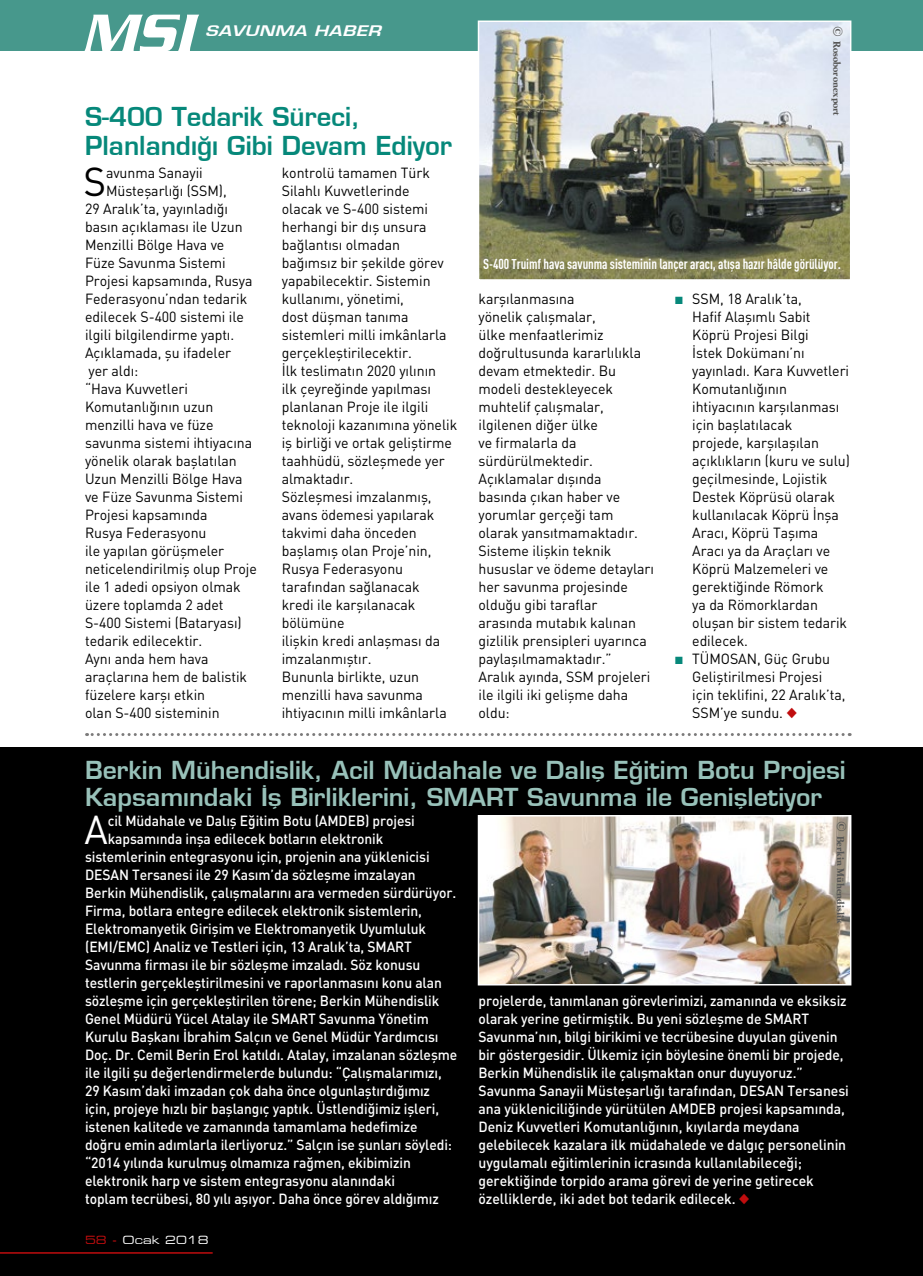
<style>
.page{position:relative;width:923px;height:1276px;background:#fff}
.page>*{position:absolute;margin:0;border:0;box-sizing:border-box;transform-origin:0 0}
.t1{font:italic 500 57.45px "Serpentine";color:#fff}
.t2{font:39.75px "DIN";color:#000}
.t3{font:39.75px "DIN";color:#fff;scale:.96 1}
.t4{font:25.5px/28.5px "Eurostile Demi";color:#06887a}
.t5{font:24.15px/27px "Eurostile Demi";color:#98c1b9}
.t6{font:14.55px/18px "DIN";letter-spacing:-.005em;color:#000}
.t7{font:500 14.55px/18px "DIN";letter-spacing:-.005em;color:#fff;scale:.95 1}
.t8{font:700 condensed 14.25px "DIN";letter-spacing:-.005em;color:#fff;scale:.95 1}
.t9{font:italic 14.25px "Eurostile Demi";letter-spacing:.02em;color:#fff;scale:1.3 1}
.t10{font:11.25px "Eurostile Extended Two";color:#fff}
.t11{font:700 10.5px "Goudy";color:#575756}
.s1{font-size:13.5px}
.s2{color:#06887a}
.s3{color:#c00d0e}
</style>
<div class="page">
<div style="left:0;top:0;width:923px;height:51px;background:#47988c"></div>
<div style="left:0;top:747px;width:923px;height:529px;background:#000"></div>
<hr style="left:922px;top:0;width:1px;height:1276px;background:#fff">
<img style="left:481px;top:24px;width:367px;height:254px">
<div style="left:478px;top:21px;width:373px;height:260px;border:2px solid #fff"></div>
<svg style="left:87px;top:733px;width:756px;height:3px"></svg>
<img style="left:481px;top:818px;width:367px;height:164px">
<div style="left:478px;top:815px;width:373px;height:170px;border:2px solid #fff"></div>
<hr style="left:0;top:1252px;width:213px;height:1px;background:#c00d0e">
<h1 class="t1" style="left:82px;top:-1px;width:113px">MSI</h1>
<p class="t9" style="left:205px;top:22px;width:137px">SAVUNMA HABER</p>
<h3 class="t4" style="left:85px;top:102px;width:368px">S-400 Tedarik Süreci,<br>Planlandığı Gibi Devam Ediyor</h3>
<h2 class="t2" style="left:83px;top:157px;width:24px">S</h2>
<p class="t6" style="left:106px;top:164px;width:98px">avunma Sanayii</p>
<p class="t6" style="left:106px;top:182px;width:122px">Müsteşarlığı (SSM),</p>
<p class="t6" style="left:85px;top:200px;width:144px">29 Aralık’ta, yayınladığı</p>
<p class="t6" style="left:85px;top:218px;width:159px">basın açıklaması ile Uzun</p>
<p class="t6" style="left:85px;top:236px;width:141px">Menzilli Bölge Hava ve</p>
<p class="t6" style="left:85px;top:254px;width:142px">Füze Savunma Sistemi</p>
<p class="t6" style="left:85px;top:272px;width:169px">Projesi kapsamında, Rusya</p>
<p class="t6" style="left:85px;top:290px;width:164px">Federasyonu’ndan tedarik</p>
<p class="t6" style="left:85px;top:308px;width:160px">edilecek S-400 sistemi ile</p>
<p class="t6" style="left:85px;top:326px;width:151px">ilgili bilgilendirme yaptı.</p>
<p class="t6" style="left:85px;top:344px;width:147px">Açıklamada, şu ifadeler</p>
<p class="t6" style="left:88px;top:362px;width:51px">yer aldı:</p>
<p class="t6" style="left:85px;top:380px;width:104px">“Hava Kuvvetleri</p>
<p class="t6" style="left:85px;top:398px;width:130px">Komutanlığının uzun</p>
<p class="t6" style="left:85px;top:415px;width:130px">menzilli hava ve füze</p>
<p class="t6" style="left:85px;top:433px;width:169px">savunma sistemi ihtiyacına</p>
<p class="t6" style="left:85px;top:451px;width:153px">yönelik olarak başlatılan</p>
<p class="t6" style="left:85px;top:469px;width:159px">Uzun Menzilli Bölge Hava</p>
<p class="t6" style="left:85px;top:487px;width:159px">ve Füze Savunma Sistemi</p>
<p class="t6" style="left:85px;top:505px;width:124px">Projesi kapsamında</p>
<p class="t6" style="left:85px;top:523px;width:123px">Rusya Federasyonu</p>
<p class="t6" style="left:85px;top:541px;width:141px">ile yapılan görüşmeler</p>
<p class="t6" style="left:85px;top:559px;width:173px">neticelendirilmiş olup Proje</p>
<p class="t6" style="left:85px;top:577px;width:157px">ile 1 adedi opsiyon olmak</p>
<p class="t6" style="left:85px;top:595px;width:140px">üzere toplamda 2 adet</p>
<p class="t6" style="left:85px;top:613px;width:158px">S-400 Sistemi (Bataryası)</p>
<p class="t6" style="left:85px;top:631px;width:119px">tedarik edilecektir.</p>
<p class="t6" style="left:85px;top:649px;width:125px">Aynı anda hem hava</p>
<p class="t6" style="left:85px;top:667px;width:164px">araçlarına hem de balistik</p>
<p class="t6" style="left:85px;top:685px;width:122px">füzelere karşı etkin</p>
<p class="t6" style="left:85px;top:703px;width:136px">olan S-400 sisteminin</p>
<p class="t6" style="left:282px;top:164px;width:177px">kontrolü tamamen Türk<br>Silahlı Kuvvetlerinde<br>olacak ve S-400 sistemi herhangi bir dış unsura bağlantısı olmadan bağımsız bir şekilde görev yapabilecektir. Sistemin kullanımı, yönetimi,<br>dost düşman tanıma sistemleri milli imkânlarla gerçekleştirilecektir.<br>İlk teslimatın 2020 yılının<br>ilk çeyreğinde yapılması planlanan Proje ile ilgili teknoloji kazanımına yönelik iş birliği ve ortak geliştirme taahhüdü, sözleşmede yer almaktadır.<br>Sözleşmesi imzalanmış, avans ödemesi yapılarak takvimi daha önceden başlamış olan Proje’nin,<br>Rusya Federasyonu tarafından sağlanacak<br>kredi ile karşılanacak bölümüne<br>ilişkin kredi anlaşması da imzalanmıştır.<br>Bununla birlikte, uzun menzilli hava savunma ihtiyacının milli imkânlarla</p>
<p class="t11" style="left:843px;top:26px;width:91px;rotate:90deg"><span class="s1">©</span> Rosoboronexport</p>
<p class="t8" style="left:483px;top:255px;width:378px">S-400 Truimf hava savunma sisteminin lançer aracı, atışa hazır hâlde görülüyor.</p>
<p class="t6" style="left:478px;top:290px;width:177px">karşılanmasına<br>yönelik çalışmalar,<br>ülke menfaatlerimiz doğrultusunda kararlılıkla devam etmektedir. Bu modeli destekleyecek muhtelif çalışmalar, ilgilenen diğer ülke<br>ve firmalarla da sürdürülmektedir.<br>Açıklamalar dışında<br>basında çıkan haber ve yorumlar gerçeği tam olarak yansıtmamaktadır.<br>Sisteme ilişkin teknik hususlar ve ödeme detayları her savunma projesinde olduğu gibi taraflar arasında mutabık kalınan gizlilik prensipleri uyarınca paylaşılmamaktadır.”<br>Aralık ayında, SSM projeleri ile ilgili iki gelişme daha oldu:</p>
<p class="t6" style="left:692px;top:290px;width:159px;text-indent:-17px"><span class="s2">■</span> SSM, 18 Aralık’ta,<br>Hafif Alaşımlı Sabit<br>Köprü Projesi Bilgi<br>İstek Dokümanı’nı yayınladı. Kara Kuvvetleri<br>Komutanlığının ihtiyacının karşılanması için başlatılacak<br>projede, karşılaşılan açıklıkların (kuru ve sulu) geçilmesinde, Lojistik<br>Destek Köprüsü olarak kullanılacak Köprü İnşa<br>Aracı, Köprü Taşıma<br>Aracı ya da Araçları ve<br>Köprü Malzemeleri ve gerektiğinde Römork<br>ya da Römorklardan oluşan bir sistem tedarik edilecek.</p>
<p class="t6" style="left:692px;top:649px;width:155px;text-indent:-17px"><span class="s2">■</span> TÜMOSAN, Güç Grubu<br>Geliştirilmesi Projesi için teklifini, 22 Aralık’ta,<br>SSM’ye sundu. <span class="s3">◆</span></p>
<h3 class="t5" style="left:85px;top:756px;width:762px">Berkin Mühendislik, Acil Müdahale ve Dalış Eğitim Botu Projesi<br>Kapsamındaki İş Birliklerini, SMART Savunma ile Genişletiyor</h3>
<h2 class="t3" style="left:85px;top:805px;width:26px">A</h2>
<p class="t7" style="left:108px;top:811px;width:325px">cil Müdahale ve Dalış Eğitim Botu (AMDEB) projesi</p>
<p class="t7" style="left:108px;top:829px;width:291px">kapsamında inşa edilecek botların elektronik</p>
<p class="t7" style="left:85px;top:847px;width:364px">sistemlerinin entegrasyonu için, projenin ana yüklenicisi</p>
<p class="t7" style="left:85px;top:865px;width:349px">DESAN Tersanesi ile 29 Kasım’da sözleşme imzalayan</p>
<p class="t7" style="left:85px;top:883px;width:392px">Berkin Mühendislik, çalışmalarını ara vermeden sürdürüyor.</p>
<p class="t7" style="left:85px;top:901px;width:356px">Firma, botlara entegre edilecek elektronik sistemlerin,</p>
<p class="t7" style="left:85px;top:919px;width:360px">Elektromanyetik Girişim ve Elektromanyetik Uyumluluk</p>
<p class="t7" style="left:85px;top:937px;width:345px">(EMI/EMC) Analiz ve Testleri için, 13 Aralık’ta, SMART</p>
<p class="t7" style="left:85px;top:955px;width:354px">Savunma firması ile bir sözleşme imzaladı. Söz konusu</p>
<p class="t7" style="left:85px;top:973px;width:377px">testlerin gerçekleştirilmesini ve raporlanmasını konu alan</p>
<p class="t7" style="left:85px;top:991px;width:374px">sözleşme için gerçekleştirilen törene; Berkin Mühendislik</p>
<p class="t7" style="left:85px;top:1009px;width:363px">Genel Müdürü Yücel Atalay ile SMART Savunma Yönetim</p>
<p class="t7" style="left:85px;top:1027px;width:373px">Kurulu Başkanı İbrahim Salçın ve Genel Müdür Yardımcısı</p>
<p class="t7" style="left:85px;top:1045px;width:393px">Doç. Dr. Cemil Berin Erol katıldı. Atalay, imzalanan sözleşme</p>
<p class="t7" style="left:85px;top:1063px;width:377px">ile ilgili şu değerlendirmelerde bulundu: “Çalışmalarımızı,</p>
<p class="t7" style="left:85px;top:1081px;width:365px">29 Kasım’daki imzadan çok daha önce olgunlaştırdığımız</p>
<p class="t7" style="left:85px;top:1099px;width:374px">için, projeye hızlı bir başlangıç yaptık. Üstlendiğimiz işleri,</p>
<p class="t7" style="left:85px;top:1117px;width:351px">istenen kalitede ve zamanında tamamlama hedefimize</p>
<p class="t7" style="left:85px;top:1135px;width:388px">doğru emin adımlarla ilerliyoruz.” Salçın ise şunları söyledi:</p>
<p class="t7" style="left:85px;top:1153px;width:344px">“2014 yılında kurulmuş olmamıza rağmen, ekibimizin</p>
<p class="t7" style="left:85px;top:1171px;width:328px">elektronik harp ve sistem entegrasyonu alanındaki</p>
<p class="t7" style="left:85px;top:1189px;width:374px">toplam tecrübesi, 80 yılı aşıyor. Daha önce görev aldığımız</p>
<p class="t10" style="left:85px;top:1232px;width:125px"><span class="s3">58 -</span> Ocak 2018</p>
<p class="t11" style="left:846px;top:821px;width:104px;rotate:90deg"><span class="s1">©</span> Berkin Mühendislik</p>
<p class="t7" style="left:478px;top:991px;width:391px">projelerde, tanımlanan görevlerimizi, zamanında ve eksiksiz olarak yerine getirmiştik. Bu yeni sözleşme de SMART Savunma’nın, bilgi birikimi ve tecrübesine duyulan güvenin bir göstergesidir. Ülkemiz için böylesine önemli bir projede, Berkin Mühendislik ile çalışmaktan onur duyuyoruz.” Savunma Sanayii Müsteşarlığı tarafından, DESAN Tersanesi ana yükleniciliğinde yürütülen AMDEB projesi kapsamında, Deniz Kuvvetleri Komutanlığının, kıyılarda meydana gelebilecek kazalara ilk müdahalede ve dalgıç personelinin uygulamalı eğitimlerinin icrasında kullanılabileceği; gerektiğinde torpido arama görevi de yerine getirecek özelliklerde, iki adet bot tedarik edilecek. <span class="s3">◆</span></p>
</div>
